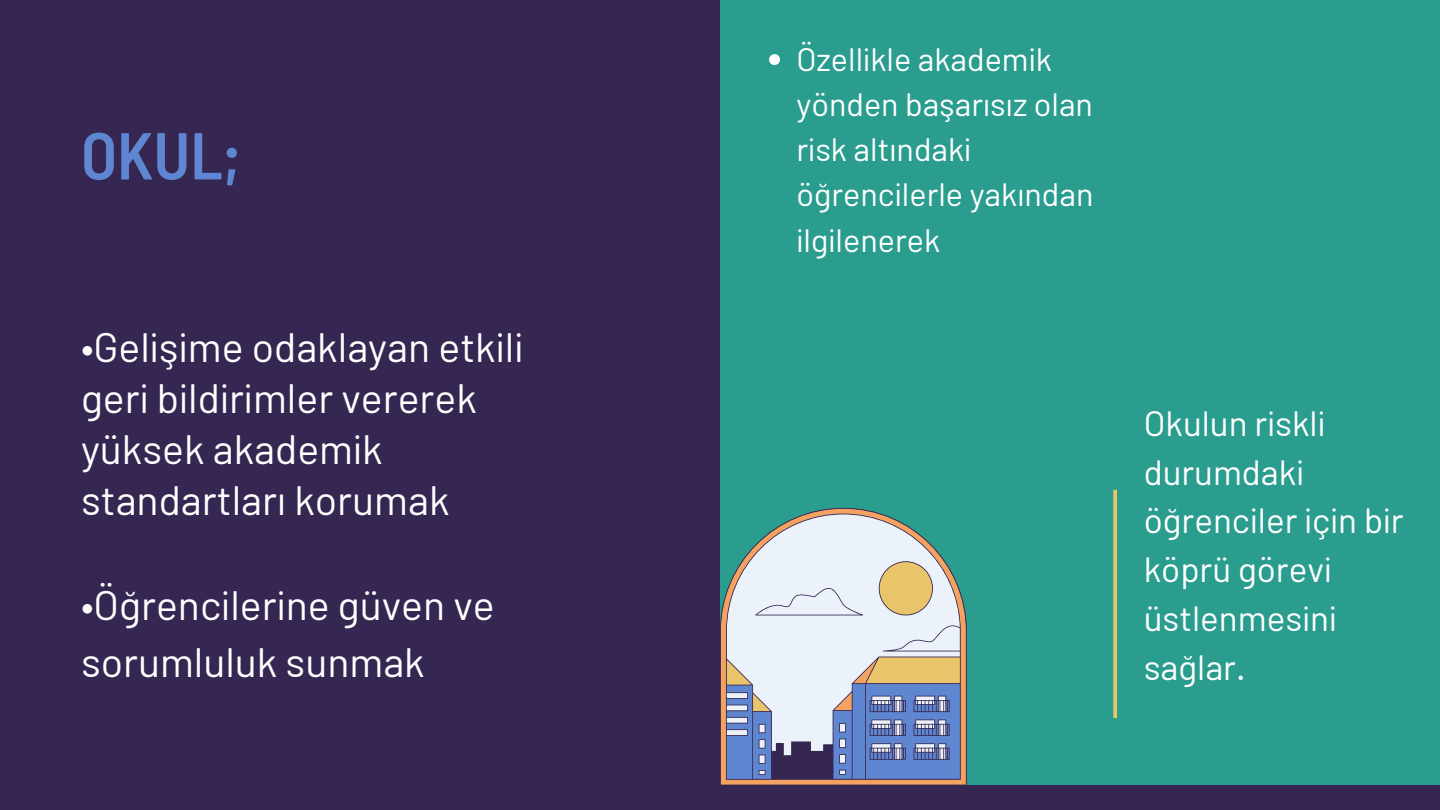
<style>
.page{position:relative;width:1440px;height:810px;background:#352652}
.page>*{position:absolute;margin:0;border:0;box-sizing:border-box;transform-origin:0 0}
.t1{font:600 semi-condensed 66.2px "Barlow";color:#5f86d0}
.t2{font:41px/51px "Barlow";color:#fff}
.t3{font:35px/48.8px "Barlow";color:#fff}
.t4{font:32.4px/45.2px "Barlow";color:#fff}
</style>
<div class="page">
<div style="left:720px;top:0;width:720px;height:785px;background:#2a9d8f"></div>
<svg style="left:1113px;top:490px;width:4px;height:228px"></svg>
<svg style="left:720px;top:508px;width:247px;height:277px"></svg>
<svg style="left:769px;top:54px;width:11px;height:11px"></svg>
<p class="t1" style="left:81px;top:113px;width:161px">OKUL;</p>
<p class="t2" style="left:81px;top:320px;width:439px">•Gelişime odaklayan etkili geri bildirimler vererek yüksek akademik standartları korumak</p>
<p class="t2" style="left:81px;top:575px;width:415px;line-height:57px">•Öğrencilerine güven ve sorumluluk sunmak</p>
<p class="t4" style="left:796px;top:35px;width:298px">Özellikle akademik yönden başarısız olan risk altındaki öğrencilerle yakından ilgilenerek</p>
<p class="t3" style="left:1144px;top:398px;width:261px">Okulun riskli durumdaki öğrenciler için bir köprü görevi üstlenmesini sağlar.</p>
</div>
